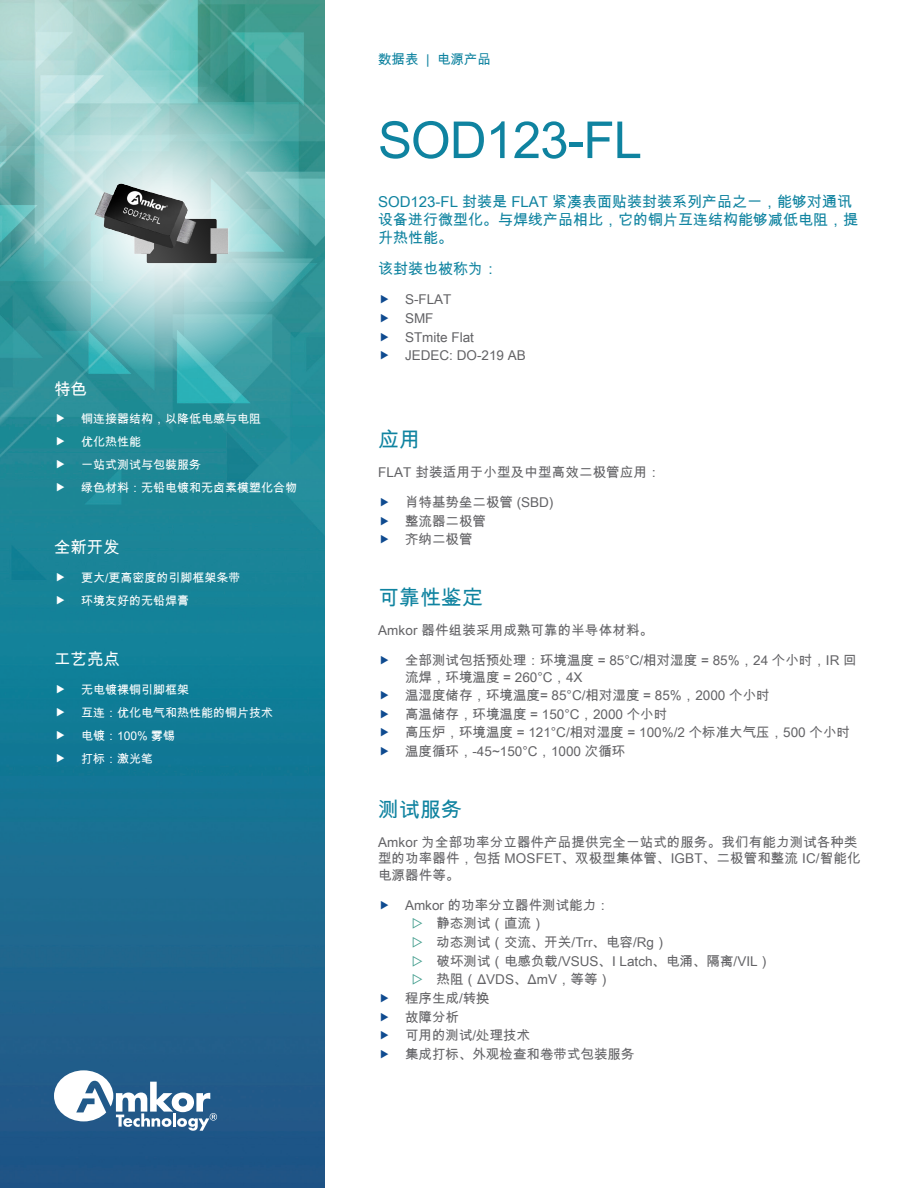
<style>
.page{position:relative;width:918px;height:1188px;background:#fff}
.page>*{position:absolute;margin:0;border:0;box-sizing:border-box;transform-origin:0 0}
.Data_Sheet_Title{font:51px "Arial Unicode MS";letter-spacing:-.02em;color:#0f83a0}
.Data_Sheet_Section_T{font:21px "Arial Unicode MS";color:#0f83a0}
.Sidebar_Title{font:16.5px "Arial Unicode MS";color:#fff}
.Data_Sheet_Subcopy{font:15px/18px "Arial Unicode MS";color:#0f83a0}
.Body_Copy_Gray{font:13.5px/16.5px "Arial Unicode MS";color:#636366}
.Data_Sheet_Page_Head{font:13.5px "Arial Unicode MS";color:#0f83a0}
.t1{font:12px "Arial Unicode MS";color:#fff}
.s1{color:#429d8d}
</style>
<div class="page">
<img style="left:0;top:0;width:324px;height:1188px">
<svg style="left:54px;top:1070px;width:163px;height:61px"></svg>
<svg style="left:14px;top:76px;width:296px;height:296px"></svg>
<img style="left:93px;top:184px;width:136px;height:81px">
<svg style="left:57px;top:414px;width:7px;height:9px"></svg>
<svg style="left:57px;top:437px;width:7px;height:9px"></svg>
<svg style="left:57px;top:460px;width:7px;height:9px"></svg>
<svg style="left:57px;top:483px;width:7px;height:9px"></svg>
<svg style="left:57px;top:572px;width:7px;height:9px"></svg>
<svg style="left:57px;top:595px;width:7px;height:9px"></svg>
<svg style="left:57px;top:685px;width:7px;height:8px"></svg>
<svg style="left:57px;top:708px;width:7px;height:8px"></svg>
<svg style="left:57px;top:731px;width:7px;height:8px"></svg>
<svg style="left:57px;top:754px;width:7px;height:8px"></svg>
<p class="Sidebar_Title" style="left:54px;top:377px;width:34px">特色</p>
<p class="t1" style="left:81px;top:410px;width:181px">铜连接器结构，以降低电感与电阻</p>
<p class="t1" style="left:81px;top:433px;width:61px">优化热性能</p>
<p class="t1" style="left:81px;top:456px;width:121px">一站式测试与包裝服务</p>
<p class="t1" style="left:81px;top:480px;width:217px">绿色材料：无铅电镀和无卤素模塑化合物</p>
<p class="Sidebar_Title" style="left:54px;top:535px;width:67px">全新开发</p>
<p class="t1" style="left:81px;top:569px;width:161px">更大/更高密度的引脚框架条带</p>
<p class="t1" style="left:81px;top:592px;width:109px">环境友好的无铅焊膏</p>
<p class="Sidebar_Title" style="left:54px;top:647px;width:67px">工艺亮点</p>
<p class="t1" style="left:81px;top:681px;width:109px">无电镀裸铜引脚框架</p>
<p class="t1" style="left:81px;top:704px;width:193px">互连：优化电气和热性能的铜片技术</p>
<p class="t1" style="left:81px;top:727px;width:96px">电镀：100% 雾锡</p>
<p class="t1" style="left:81px;top:750px;width:73px">打标：激光笔</p>
<p class="Data_Sheet_Page_Head" style="left:378px;top:49px;width:115px">数据表 | 电源产品</p>
<p class="Data_Sheet_Title" style="left:378px;top:103px;width:265px">SOD123-FL</p>
<p class="Data_Sheet_Subcopy" style="left:378px;top:192px;width:481px">SOD123-FL 封装是 FLAT 紧凑表面贴装封装系列产品之一，能够对通讯设备进行微型化。与焊线产品相比，它的铜片互连结构能够减低电阻，提升热性能。</p>
<p class="Data_Sheet_Subcopy" style="left:378px;top:260px;width:121px">该封装也被称为：</p>
<p class="Body_Copy_Gray" style="left:405px;top:291px;width:48px">S-FLAT</p>
<p class="Body_Copy_Gray" style="left:405px;top:310px;width:30px">SMF</p>
<p class="Body_Copy_Gray" style="left:405px;top:328px;width:71px">STmite Flat</p>
<p class="Body_Copy_Gray" style="left:405px;top:347px;width:122px">JEDEC: DO-219 AB</p>
<p class="Data_Sheet_Section_T" style="left:378px;top:424px;width:43px">应用</p>
<p class="Body_Copy_Gray" style="left:378px;top:464px;width:284px">FLAT 封装适用于小型及中型高效二极管应用：</p>
<p class="Body_Copy_Gray" style="left:405px;top:494px;width:150px">肖特基势垒二极管 (SBD)</p>
<p class="Body_Copy_Gray" style="left:405px;top:512px;width:82px">整流器二极管</p>
<p class="Body_Copy_Gray" style="left:405px;top:531px;width:69px">齐纳二极管</p>
<p class="Data_Sheet_Section_T" style="left:378px;top:582px;width:106px">可靠性鉴定</p>
<p class="Body_Copy_Gray" style="left:378px;top:622px;width:277px">Amkor 器件组装采用成熟可靠的半导体材料。</p>
<p class="Body_Copy_Gray" style="left:405px;top:652px;width:453px">全部测试包括预处理：环境温度 = 85°C/相对湿度 = 85%，24 个小时，IR 回流焊，环境温度 = 260°C，4X</p>
<p class="Body_Copy_Gray" style="left:405px;top:687px;width:366px">温湿度储存，环境温度= 85°C/相对湿度 = 85%，2000 个小时</p>
<p class="Body_Copy_Gray" style="left:405px;top:706px;width:264px">高温储存，环境温度 = 150°C，2000 个小时</p>
<p class="Body_Copy_Gray" style="left:405px;top:724px;width:447px">高压炉，环境温度 = 121°C/相对湿度 = 100%/2 个标准大气压，500 个小时</p>
<p class="Body_Copy_Gray" style="left:405px;top:743px;width:222px">温度循环，-45~150°C，1000 次循环</p>
<p class="Data_Sheet_Section_T" style="left:378px;top:794px;width:85px">测试服务</p>
<p class="Body_Copy_Gray" style="left:378px;top:834px;width:484px">Amkor 为全部功率分立器件产品提供完全一站式的服务。我们有能力测试各种类型的功率器件，包括 MOSFET、双极型集体管、IGBT、二极管和整流 IC/智能化电源器件等。</p>
<p class="Body_Copy_Gray" style="left:405px;top:897px;width:206px">Amkor 的功率分立器件测试能力：</p>
<p class="Body_Copy_Gray" style="left:412px;top:915px;width:134px"><span class="s1">▷</span> 静态测试（直流）</p>
<p class="Body_Copy_Gray" style="left:412px;top:934px;width:257px"><span class="s1">▷</span> 动态测试（交流、开关/Trr、电容/Rg）</p>
<p class="Body_Copy_Gray" style="left:412px;top:952px;width:361px"><span class="s1">▷</span> 破坏测试（电感负载/VSUS、I Latch、电涌、隔离/VIL）</p>
<p class="Body_Copy_Gray" style="left:412px;top:971px;width:201px"><span class="s1">▷</span> 热阻（ΔVDS、ΔmV，等等）</p>
<p class="Body_Copy_Gray" style="left:405px;top:990px;width:86px">程序生成/转换</p>
<p class="Body_Copy_Gray" style="left:405px;top:1008px;width:55px">故障分析</p>
<p class="Body_Copy_Gray" style="left:405px;top:1027px;width:127px">可用的测试/处理技术</p>
<p class="Body_Copy_Gray" style="left:405px;top:1046px;width:231px">集成打标、外观检查和卷带式包装服务</p>
</div>
